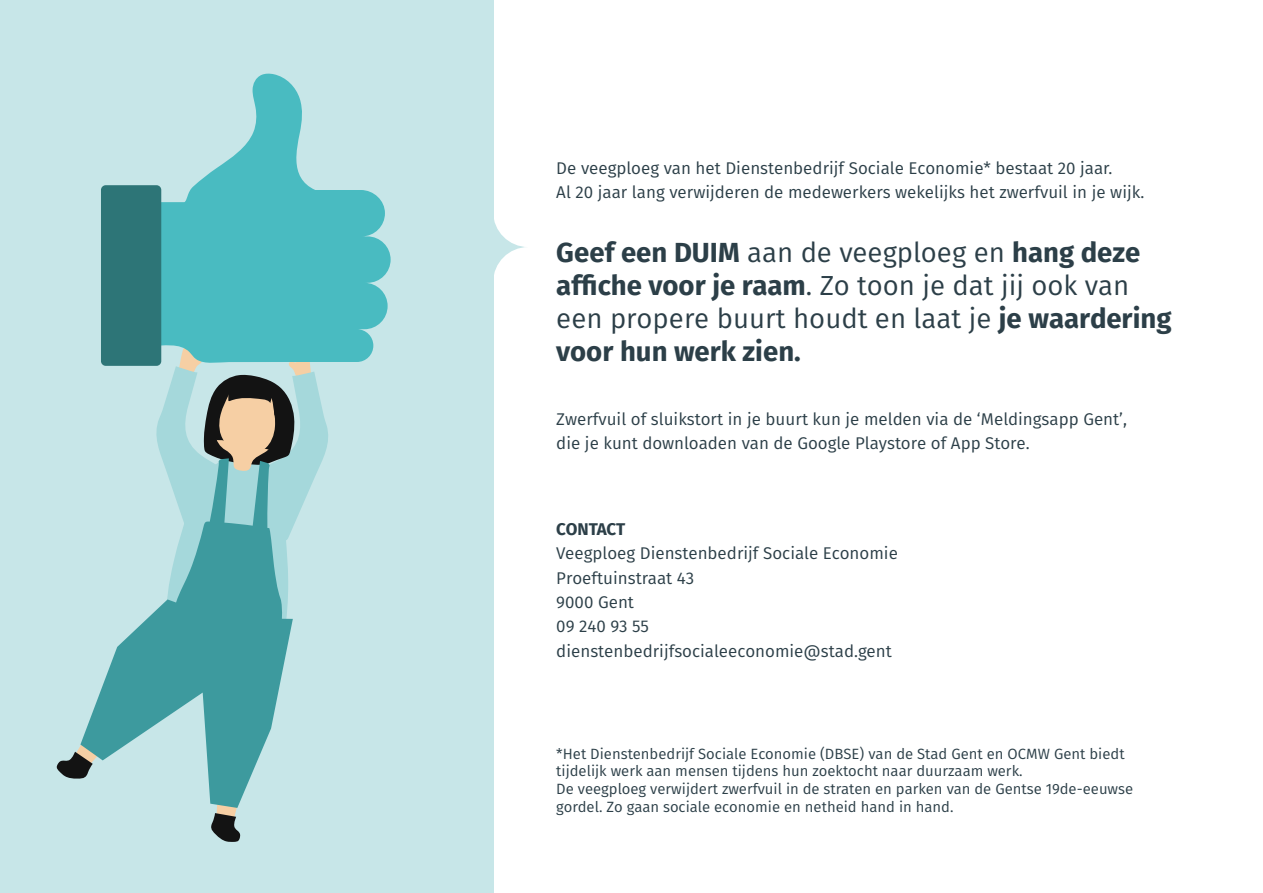
<style>
.page{position:relative;width:1263px;height:893px;background:#fff}
.page>*{position:absolute;margin:0;border:0;box-sizing:border-box;transform-origin:0 0}
.t1{font:27.6px/33.2px "Fira Sans";color:#2c3f48}
.t2{font:16.95px/24.5px "Fira Sans";color:#2c3f48}
.t3{font:700 16.95px "Fira Sans";letter-spacing:-.01em;color:#2c3f48}
.t4{font:14.85px/17.9px "Fira Sans";color:#2c3f48}
.s1{font-weight:700}
</style>
<div class="page">
<div style="left:0;top:0;width:493px;height:893px;background:#c7e6e8"></div>
<svg style="left:156px;top:365px;width:172px;height:161px"></svg>
<svg style="left:211px;top:808px;width:30px;height:34px"></svg>
<svg style="left:57px;top:747px;width:23px;height:32px"></svg>
<svg style="left:80px;top:458px;width:213px;height:350px"></svg>
<svg style="left:158px;top:74px;width:233px;height:291px;fill:#49bbc1"></svg>
<div style="left:101px;top:185px;width:60px;height:181px;background:#2d7577;border-radius:5px"></div>
<svg style="left:493px;top:212px;width:32px;height:70px"></svg>
<p class="t2" style="left:556px;top:155px;width:589px">De veegploeg van het Dienstenbedrijf Sociale Economie* bestaat 20 jaar.<br>Al 20 jaar lang verwijderen de medewerkers wekelijks het zwerfvuil in je wijk.</p>
<h1 class="t1" style="left:556px;top:235px;width:617px"><span class="s1">Geef een DUIM</span> aan de veegploeg en <span class="s1">hang deze affiche voor je raam</span>. Zo toon je dat jij ook van een propere buurt houdt en laat je <span class="s1">je waardering voor hun werk zien.</span></h1>
<p class="t2" style="left:556px;top:407px;width:572px">Zwerfvuil of sluikstort in je buurt kun je melden via de ‘Meldingsapp Gent’, die je kunt downloaden van de Google Playstore of App Store.</p>
<p class="t3" style="left:556px;top:517px;width:70px">CONTACT</p>
<p class="t2" style="left:556px;top:541px;width:343px">Veegploeg Dienstenbedrijf Sociale Economie<br>Proeftuinstraat 43<br>9000 Gent<br>09 240 93 55 dienstenbedrijfsocialeeconomie@stad.gent</p>
<p class="t4" style="left:556px;top:744px;width:578px">*Het Dienstenbedrijf Sociale Economie (DBSE) van de Stad Gent en OCMW Gent biedt tijdelijk werk aan mensen tijdens hun zoektocht naar duurzaam werk.<br>De veegploeg verwijdert zwerfvuil in de straten en parken van de Gentse 19de-eeuwse gordel. Zo gaan sociale economie en netheid hand in hand.</p>
</div>
